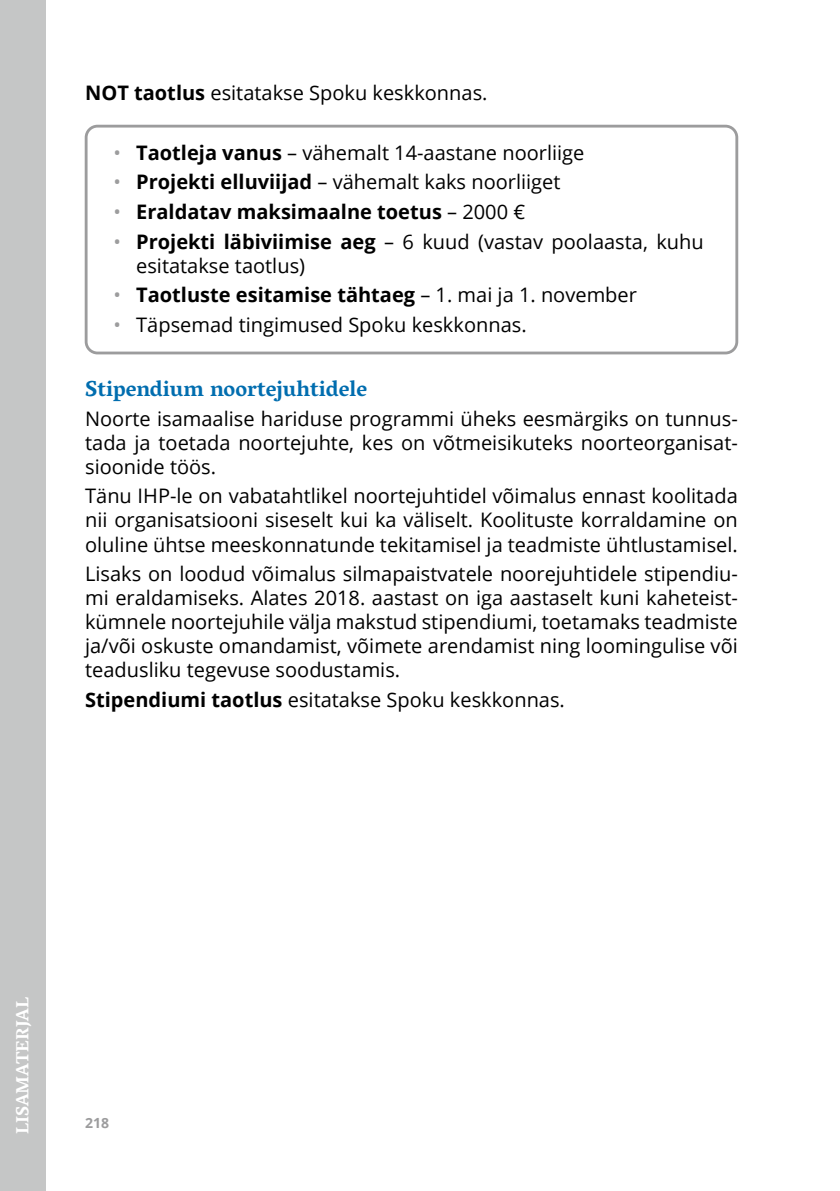
<style>
.page{position:relative;width:840px;height:1191px;background:#fff}
.page>*{position:absolute;margin:0;border:0;box-sizing:border-box;transform-origin:0 0}
.t1{font:700 22px "Vesper Libre";color:#006daf}
.t2{font:20px/24px "Open Sans";color:#000;text-align:justify}
.t3{font:700 20px "Open Sans";color:#000}
.t4{font:700 18px "Vesper Libre";color:#fff}
.t5{font:700 14px "Open Sans";color:#9c9c9d}
.s1{font-weight:700}
.s2{color:#9c9c9d}
.s3{font-weight:400;color:#9c9c9d}
.s4{font-weight:400}
</style>
<div class="page">
<div style="left:0;top:0;width:45px;height:1191px;background:#c5c6c6"></div>
<div style="left:85px;top:125px;width:652px;height:229px;border:3px solid #9c9c9d;border-radius:11px"></div>
<p class="t2" style="left:85px;top:81px;width:403px"><span class="s1">NOT taotlus</span> esitatakse Spoku keskkonnas.</p>
<p class="t2" style="left:113px;top:140px;width:472px"><span class="s2">•</span> <span class="s1">Taotleja vanus</span> – vähemalt 14-aastane noorliige</p>
<p class="t2" style="left:113px;top:170px;width:448px"><span class="s2">•</span> <span class="s1">Projekti elluviijad</span> – vähemalt kaks noorliiget</p>
<p class="t3" style="left:113px;top:198px;width:413px"><span class="s3">•</span> Eraldatav maksimaalne toetus <span class="s4">– 2000 €</span></p>
<p class="t2" style="left:136px;top:229px;width:568px;text-indent:-23px"><span class="s2">•</span> <span class="s1">Projekti läbiviimise aeg</span> – 6 kuud (vastav poolaasta, kuhu esitatakse taotlus)</p>
<p class="t3" style="left:113px;top:281px;width:524px"><span class="s3">•</span> Taotluste esitamise tähtaeg <span class="s4">– 1. mai ja 1. november</span></p>
<p class="t2" style="left:113px;top:312px;width:414px"><span class="s2">•</span> Täpsemad tingimused Spoku keskkonnas.</p>
<p class="t1" style="left:85px;top:376px;width:283px">Stipendium noortejuhtidele</p>
<p class="t2" style="left:85px;top:406px;width:653px">Noorte isamaalise hariduse programmi üheks eesmärgiks on tunnus&shy;tada ja toetada noortejuhte, kes on võtmeisikuteks noorteorganisat&shy;sioonide töös.</p>
<p class="t2" style="left:85px;top:484px;width:654px">Tänu IHP-le on vabatahtlikel noortejuhtidel võimalus ennast koolitada nii organisatsiooni siseselt kui ka väliselt. Koolituste korraldamine on oluline ühtse meeskonnatunde tekitamisel ja teadmiste ühtlustamisel.</p>
<p class="t2" style="left:85px;top:561px;width:653px">Lisaks on loodud võimalus silmapaistvatele noorejuhtidele stipendiu&shy;mi eraldamiseks. Alates 2018. aastast on iga aastaselt kuni kaheteist&shy;kümnele noortejuhile välja makstud stipendiumi, toetamaks teadmiste ja/või oskuste omandamist, võimete arendamist ning loomingulise või teadusliku tegevuse soodustamis.</p>
<p class="t2" style="left:85px;top:687px;width:481px"><span class="s1">Stipendiumi taotlus</span> esitatakse Spoku keskkonnas.</p>
<p class="t4" style="left:12px;top:1134px;width:139px;rotate:-90deg">LISAMATERJAL</p>
<p class="t5" style="left:85px;top:1113px;width:25px">218</p>
</div>
